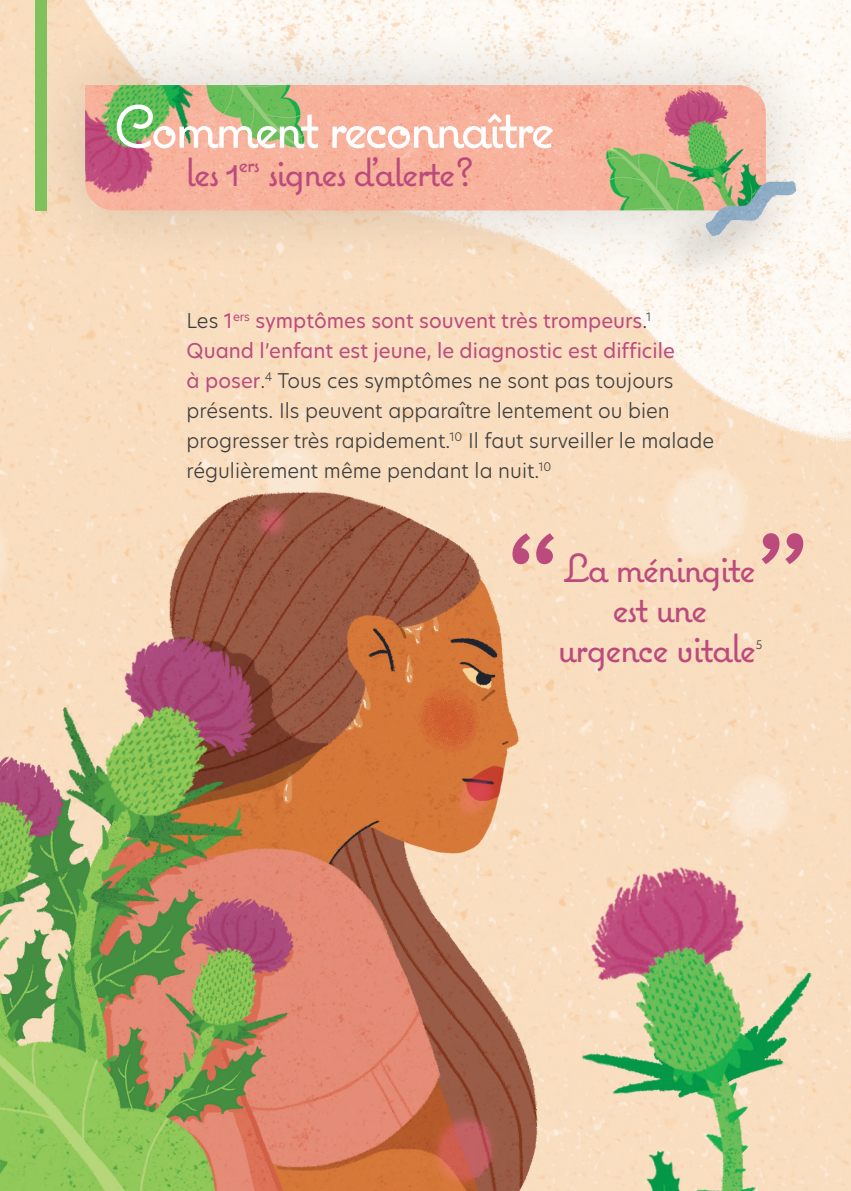
<style>
.page{position:relative;width:851px;height:1191px;background:#fff}
.page>*{position:absolute;margin:0;border:0;box-sizing:border-box;transform-origin:0 0}
.t1{font:145.6px "Coquette";color:#bc4b7d}
.t2{font:60px "Coquette";letter-spacing:-.07em;color:#fff}
.t3{font:40px/40px "Coquette";letter-spacing:-.05em;color:#bc4b7d;text-align:center}
.t4{font:300 20px/30px "Hero New";color:#3e3e3f}
.t5{font:300 11.6px "Hero New";color:#3e3e3f}
.s1{font-weight:400;color:#bc4b7d}
</style>
<div class="page">
<img style="left:0;top:0;width:850px;height:1191px">
<div style="left:22px;top:22px;width:807px;height:252px;background:#3e3e3f;opacity:.2"></div>
<img style="left:85px;top:85px;width:680px;height:125px">
<div style="left:35px;top:0;width:12px;height:210px;background:#7fc25d"></div>
<div style="left:648px;top:178px;width:148px;height:115px;background:#3e3e3f;opacity:.3"></div>
<img style="left:696px;top:176px;width:121px;height:68px">
<img style="left:481px;top:730px;width:369px;height:461px">
<p class="t2" style="left:113px;top:89px;width:443px">Comment reconnaître</p>
<p class="t3" style="left:185px;top:152px;width:289px">les 1<sup>ers</sup> signes d’alerte?</p>
<p class="t4" style="left:187px;top:305px;width:529px">Les <span class="s1">1</span><sup>ers</sup> <span class="s1">symptômes sont souvent très trompeurs</span>.<sup>1<br></sup><span class="s1">Quand l’enfant est jeune, le diagnostic est difficile<br>à poser</span>.<sup>4</sup> Tous ces symptômes ne sont pas toujours présents. Ils peuvent apparaître lentement ou bien progresser très rapidement.<sup>10</sup> Il faut surveiller le malade régulièrement même pendant la nuit.<sup>10</sup></p>
<p class="t1" style="left:504px;top:496px;width:59px">‘‘</p>
<p class="t1" style="left:755px;top:496px;width:56px">”</p>
<p class="t3" style="left:557px;top:548px;width:200px">La méningite est une urgence vitale</p>
<p class="t5" style="left:755px;top:637px;width:8px">5</p>
</div>
